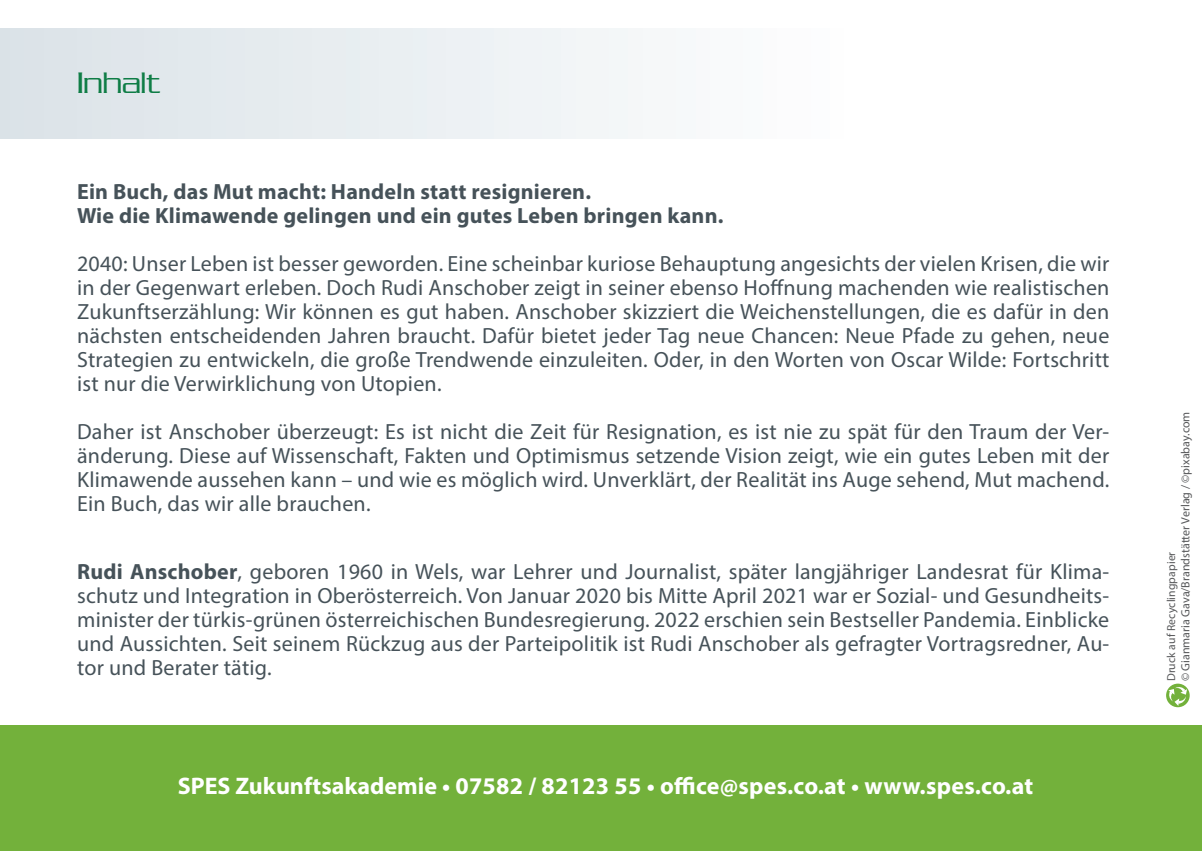
<style>
.page{position:relative;width:1202px;height:851px;background:#fff}
.page>*{position:absolute;margin:0;border:0;box-sizing:border-box;transform-origin:0 0}
.t1{font:32px "Serpentine ICG Light";color:#0f7d46}
.t2{font:700 24px "Myriad Pro";color:#fff}
.t3{font:22px/24px "Myriad Pro";letter-spacing:.01em;color:#465259;text-align:justify}
.t4{font:700 22px/24px "Myriad Pro";letter-spacing:.01em;color:#465259}
.t5{font:12px "Myriad Pro";color:#57585a}
.t6{font:11.6px "Myriad Pro";letter-spacing:.01em;color:#57585a}
.s1{font-weight:700}
</style>
<div class="page">
<div style="left:0;top:28px;width:1202px;height:111px;background:linear-gradient(to right,#dde4e9,#fff)"></div>
<div style="left:0;top:725px;width:1202px;height:125px;background:#73b13b"></div>
<svg style="left:1166px;top:683px;width:24px;height:24px"></svg>
<svg style="left:1168px;top:686px;width:19px;height:19px"></svg>
<p class="t1" style="left:77px;top:65px;width:85px">Inhalt</p>
<p class="t4" style="left:77px;top:178px;width:648px">Ein Buch, das Mut macht: Handeln statt resignieren.<br>Wie die Klimawende gelingen und ein gutes Leben bringen kann.</p>
<p class="t3" style="left:77px;top:251px;width:1034px">2040: Unser Leben ist besser geworden. Eine scheinbar kuriose Behauptung angesichts der vielen Krisen, die wir in der Gegenwart erleben. Doch Rudi Anschober zeigt in seiner ebenso Hoffnung machenden wie realistischen</p>
<p class="t3" style="left:77px;top:299px;width:1034px">Zukunftserzählung: Wir können es gut haben. Anschober skizziert die Weichenstellungen, die es dafür in den nächsten entscheidenden Jahren braucht. Dafür bietet jeder Tag neue Chancen: Neue Pfade zu gehen, neue Strategien zu entwickeln, die große Trendwende einzuleiten. Oder, in den Worten von Oscar Wilde: Fortschritt ist nur die Verwirklichung von Utopien.</p>
<p class="t3" style="left:77px;top:419px;width:1034px">Daher ist Anschober überzeugt: Es ist nicht die Zeit für Resignation, es ist nie zu spät für den Traum der Ver&shy;änderung. Diese auf Wissenschaft, Fakten und Optimismus setzende Vision zeigt, wie ein gutes Leben mit der Klimawende aussehen kann – und wie es möglich wird. Unverklärt, der Realität ins Auge sehend, Mut machend.<br>Ein Buch, das wir alle brauchen.</p>
<p class="t3" style="left:77px;top:559px;width:1034px"><span class="s1">Rudi Anschober</span>, geboren 1960 in Wels, war Lehrer und Journalist, später langjähriger Landesrat für Klima&shy;schutz und Integration in Oberösterreich. Von Januar 2020 bis Mitte April 2021 war er Sozial- und Gesundheits&shy;minister der türkis-grünen österreichischen Bundesregierung. 2022 erschien sein Bestseller Pandemia. Einblicke und Aussichten. Seit seinem Rückzug aus der Parteipolitik ist Rudi Anschober als gefragter Vortragsredner, Au&shy;tor und Berater tätig.</p>
<p class="t2" style="left:178px;top:770px;width:857px">SPES Zukunftsakademie • 07582 / 82123 55 • office@spes.co.at • www.spes.co.at</p>
<p class="t5" style="left:1178px;top:681px;width:271px;rotate:-90deg">© Gianmaria Gava/Brandstätter Verlag / ©pixabay.com</p>
<p class="t6" style="left:1164px;top:681px;width:131px;rotate:-90deg">Druck auf Recyclingpapier</p>
</div>
